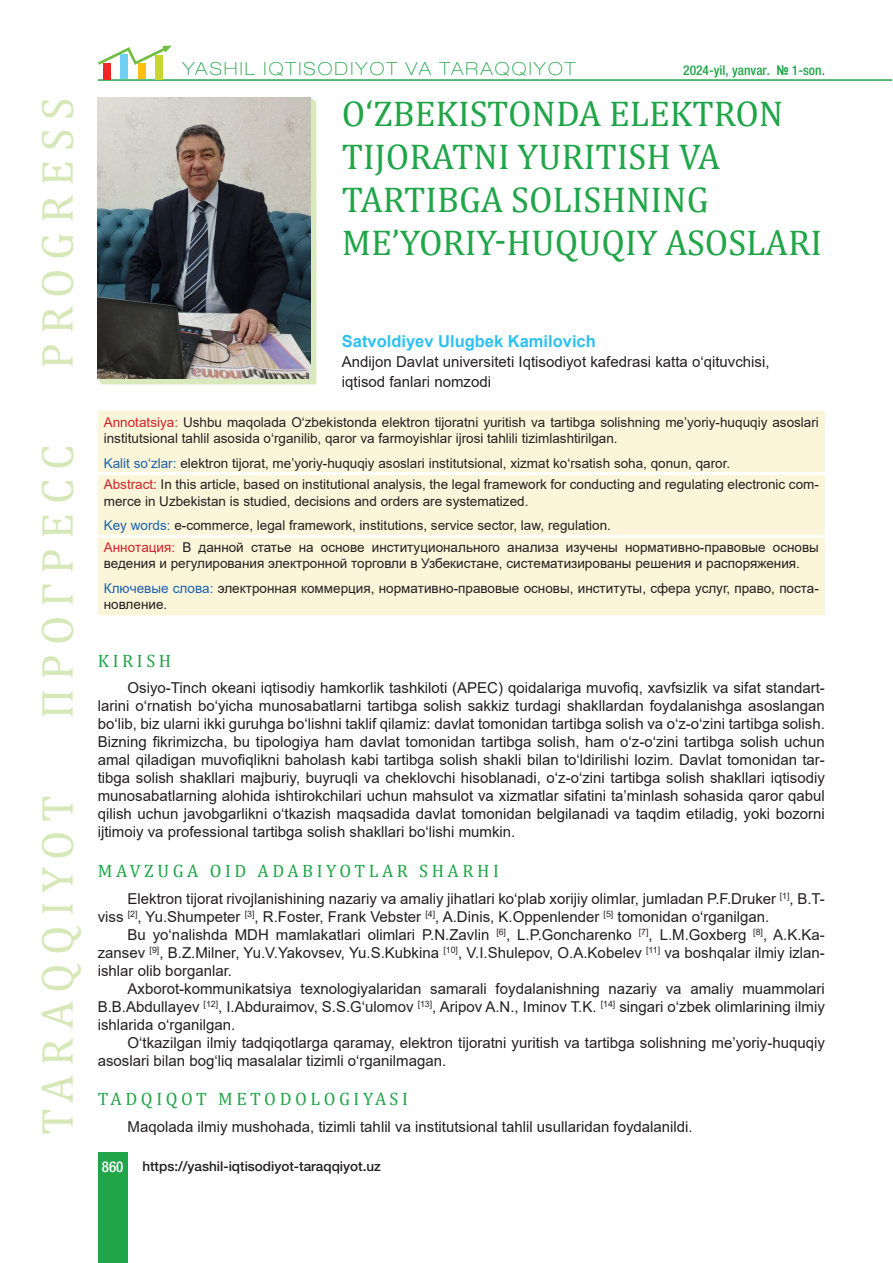
<style>
.page{position:relative;width:893px;height:1263px;background:#fff}
.page>*{position:absolute;margin:0;border:0;box-sizing:border-box;transform-origin:0 0}
.t1{font:45px "Cambria";letter-spacing:.2em;color:#d6e8b8}
.Maqola_Sarlavhasi{font:36px/43.2px "Cambria";color:#21a549}
.Ichki_Sarlavha{font:18px "Cambria";letter-spacing:.2em;color:#21a549}
.t2{font:100 expanded 18px "Helvetica Neue LT Pro";letter-spacing:.12em;color:#21a549}
.Maqola_Avtori{font:700 16.5px "Arial";color:#2ec1f1}
.Avtor_Ilmiy_Unvoni{font:15px/18px "Arial";color:#231f20;text-align:justify}
.t3{font:500 condensed 15px "Helvetica Neue LT Pro";color:#fff}
.t4{font:13.5px/16.2px "Arial";color:#231f20}
.t5{font:500 13.5px "Helvetica Neue LT Pro";color:#231f20}
.t6{font:500 condensed 13.5px "Helvetica Neue LT Pro";color:#21a549}
.s1{font-family:"Arial Narrow";font-weight:700;font-stretch:normal}
.s2{color:#d1232a}
.s3{color:#1c61af}
</style>
<div class="page">
<div style="left:98px;top:1152px;width:30px;height:111px;background:#21a549"></div>
<hr style="left:98px;top:79px;width:794px;height:2px;background:#21a549">
<svg style="left:98px;top:45px;width:74px;height:20px"></svg>
<div style="left:103px;top:63px;width:8px;height:16px;background:#ed2825"></div>
<div style="left:121px;top:54px;width:7px;height:25px;background:#70d0f4"></div>
<div style="left:138px;top:64px;width:7px;height:15px;background:#fbbf12"></div>
<div style="left:155px;top:55px;width:8px;height:24px;background:#c7d72c"></div>
<div style="left:98px;top:411px;width:727px;height:204px;background:#fbf6d9"></div>
<hr style="left:98px;top:472px;width:727px;height:3px;background:#fff">
<hr style="left:98px;top:535px;width:727px;height:3px;background:#fff">
<svg style="left:98px;top:98px;width:218px;height:286px;fill:#d9e9bb"></svg>
<img style="left:98px;top:98px;width:212px;height:280px">
<h1 class="t1" style="left:31px;top:369px;width:272px;rotate:-90deg">PROGRESS</h1>
<h1 class="t1" style="left:31px;top:719px;width:276px;rotate:-90deg">ПРОГРЕСС</h1>
<h1 class="t1" style="left:31px;top:1135px;width:342px;rotate:-90deg">TARAQQIYOT</h1>
<p class="t2" style="left:182px;top:58px;width:395px">YASHIL IQTISODIYOT VA TARAQQIYOT</p>
<p class="t6" style="left:683px;top:62px;width:143px">2024-yil, yanvar. <span class="s1">№</span> 1-son.</p>
<p class="Maqola_Sarlavhasi" style="left:342px;top:92px;width:482px">O‘ZBЕKISTONDA ELЕKTRON<br>TIJORATNI YURITISH VA<br>TARTIBGA SOLISHNING<br>MЕ’YORIY-HUQUQIY ASOSLARI</p>
<p class="Maqola_Avtori" style="left:342px;top:330px;width:256px">Satvoldiyev Ulugbek Kamilovich</p>
<p class="Avtor_Ilmiy_Unvoni" style="left:342px;top:353px;width:429px">Andijon Davlat universiteti Iqtisodiyot kafedrasi katta o‘qituvchisi,</p>
<p class="Avtor_Ilmiy_Unvoni" style="left:342px;top:372px;width:151px">iqtisod fanlari nomzodi</p>
<p class="t4" style="left:104px;top:414px;width:717px"><span class="s2">Annotatsiya:</span> Ushbu maqolada O‘zbekistonda elektron tijoratni yuritish va tartibga solishning me’yoriy-huquqiy asoslari institutsional tahlil asosida o‘rganilib, qaror va farmoyishlar ijrosi tahlili tizimlashtirilgan.</p>
<p class="t4" style="left:104px;top:455px;width:628px"><span class="s3">Kalit so‘zlar:</span> elektron tijorat, me’yoriy-huquqiy asoslari institutsional, xizmat ko‘rsatish soha, qonun, qaror.</p>
<p class="t4" style="left:104px;top:476px;width:717px"><span class="s2">Abstract:</span> In this article, based on institutional analysis, the legal framework for conducting and regulating electronic com&shy;merce in Uzbekistan is studied, decisions and orders are systematized.</p>
<p class="t4" style="left:104px;top:517px;width:509px"><span class="s3">Key words:</span> e-commerce, legal framework, institutions, service sector, law, regulation.</p>
<p class="t4" style="left:104px;top:539px;width:717px"><span class="s2">Аннотация:</span> В данной статье на основе институционального анализа изучены нормативно-правовые основы ведения и регулирования электронной торговли в Узбекистане, систематизированы решения и распоряжения.</p>
<p class="t4" style="left:104px;top:580px;width:717px"><span class="s3">Ключевые слова:</span> электронная коммерция, нормативно-правовые основы, институты, сфера услуг, право, поста&shy;новление.</p>
<p class="Ichki_Sarlavha" style="left:98px;top:650px;width:75px">KIRISH</p>
<p class="Avtor_Ilmiy_Unvoni" style="left:98px;top:679px;width:729px;text-indent:30px">Osiyo-Tinch okeani iqtisodiy hamkorlik tashkiloti (APЕC) qoidalariga muvofiq, xavfsizlik va sifat standart&shy;larini o‘rnatish bo‘yicha munosabatlarni tartibga solish sakkiz turdagi shakllardan foydalanishga asoslangan bo‘lib, biz ularni ikki guruhga bo‘lishni taklif qilamiz: davlat tomonidan tartibga solish va o‘z-o‘zini tartibga solish.<br>Bizning fikrimizcha, bu tipologiya ham davlat tomonidan tartibga solish, ham o‘z-o‘zini tartibga solish uchun amal qiladigan muvofiqlikni baholash kabi tartibga solish shakli bilan to‘ldirilishi lozim. Davlat tomonidan tar&shy;tibga solish shakllari majburiy, buyruqli va cheklovchi hisoblanadi, o‘z-o‘zini tartibga solish shakllari iqtisodiy munosabatlarning alohida ishtirokchilari uchun mahsulot va xizmatlar sifatini ta’minlash sohasida qaror qabul qilish uchun javobgarlikni o‘tkazish maqsadida davlat tomonidan belgilanadi va taqdim etiladig, yoki bozorni ijtimoiy va professional tartibga solish shakllari bo‘lishi mumkin.</p>
<p class="Ichki_Sarlavha" style="left:98px;top:860px;width:403px">MAVZUGA OID ADABIYOTLAR SHARHI</p>
<p class="Avtor_Ilmiy_Unvoni" style="left:98px;top:889px;width:729px;text-indent:30px">Elektron tijorat rivojlanishining nazariy va amaliy jihatlari ko‘plab xorijiy olimlar, jumladan P.F.Druker <sup>[1]</sup>, B.T&shy;viss <sup>[2]</sup>, Yu.Shumpeter <sup>[3]</sup>, R.Foster, Frank Vebster <sup>[4]</sup>, A.Dinis, K.Oppenlender <sup>[5]</sup> tomonidan o‘rganilgan.</p>
<p class="Avtor_Ilmiy_Unvoni" style="left:98px;top:925px;width:729px;text-indent:30px">Bu yo‘nalishda MDH mamlakatlari olimlari P.N.Zavlin <sup>[6]</sup>, L.P.Goncharenko <sup>[7]</sup>, L.M.Goxberg <sup>[8]</sup>, A.K.Ka&shy;zansev <sup>[9]</sup>, B.Z.Milner, Yu.V.Yakovsev, Yu.S.Kubkina <sup>[10]</sup>, V.I.Shulepov, O.A.Kobelev <sup>[11]</sup> va boshqalar ilmiy izlan&shy;ishlar olib borganlar.</p>
<p class="Avtor_Ilmiy_Unvoni" style="left:98px;top:979px;width:729px;text-indent:30px">Axborot-kommunikatsiya texnologiyalaridan samarali foydalanishning nazariy va amaliy muammolari B.B.Abdullayev <sup>[12]</sup>, I.Abduraimov, S.S.G‘ulomov <sup>[13]</sup>, Aripov A.N., Iminov T.K. <sup>[14]</sup> singari o‘zbek olimlarining ilmiy ishlarida o‘rganilgan.</p>
<p class="Avtor_Ilmiy_Unvoni" style="left:98px;top:1033px;width:729px;text-indent:30px">O‘tkazilgan ilmiy tadqiqotlarga qaramay, elektron tijoratni yuritish va tartibga solishning me’yoriy-huquqiy asoslari bilan bog‘liq masalalar tizimli o‘rganilmagan.</p>
<p class="Ichki_Sarlavha" style="left:98px;top:1088px;width:312px">TADQIQOT METODOLOGIYASI</p>
<p class="Avtor_Ilmiy_Unvoni" style="left:128px;top:1117px;width:567px">Maqolada ilmiy mushohada, tizimli tahlil va institutsional tahlil usullaridan foydalanildi.</p>
<p class="t3" style="left:102px;top:1157px;width:23px">860</p>
<p class="t5" style="left:142px;top:1158px;width:240px">https://yashil-iqtisodiyot-taraqqiyot.uz</p>
</div>
